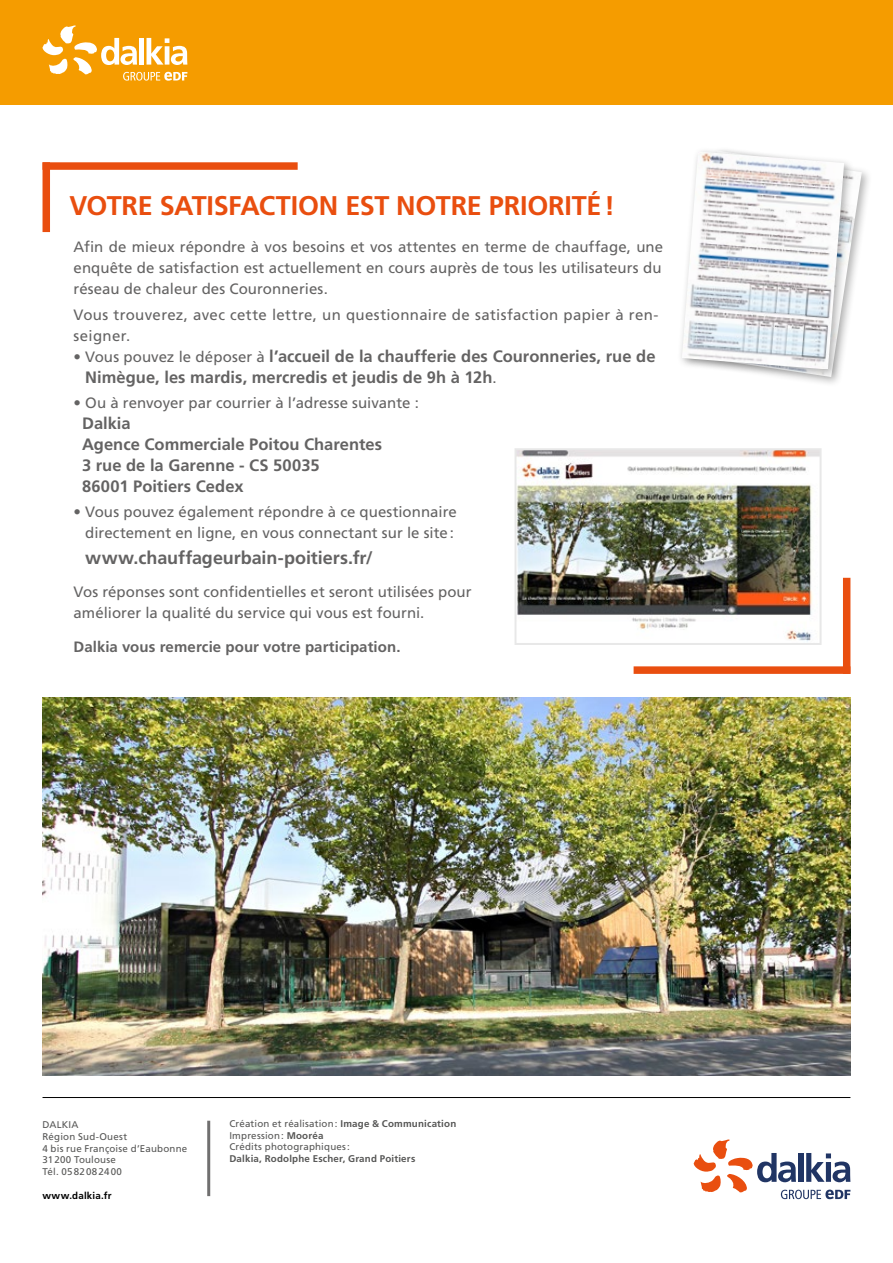
<style>
.page{position:relative;width:893px;height:1263px;background:#fff}
.page>*{position:absolute;margin:0;border:0;box-sizing:border-box;transform-origin:0 0}
.t1{font:700 27px "Frutiger";letter-spacing:-.01em;color:#e94e0f}
.t2{font:700 18px "Frutiger";color:#646363}
.t3{font:700 16.5px/21px "Frutiger";color:#646363}
.t4{font:15px/21px "Frutiger";letter-spacing:.005em;color:#646363;text-align:justify}
.t5{font:15px/21px "Frutiger";letter-spacing:.025em;color:#646363}
.t6{font:700 15px "Frutiger";letter-spacing:.005em;color:#646363}
.t7{font:9.75px/11.7px "Frutiger";letter-spacing:.02em;color:#575756}
.t8{font:700 9.75px "Frutiger";letter-spacing:.02em;color:#575756}
.t9{font:700 9.75px "Frutiger";letter-spacing:.02em;color:#000}
.s1{font-weight:400;font-size:15px}
.s2{font-weight:700}
</style>
<div class="page">
<div style="left:0;top:0;width:893px;height:105px;background:#f59c00"></div>
<hr style="left:207px;top:1121px;width:3px;height:75px;background:#706f6f">
<svg style="left:694px;top:1139px;width:156px;height:60px"></svg>
<hr style="left:43px;top:1097px;width:807px;height:1px;background:#000">
<svg style="left:43px;top:25px;width:144px;height:56px"></svg>
<div style="left:43px;top:162px;width:7px;height:70px;background:#e94e0f"></div>
<div style="left:43px;top:162px;width:255px;height:8px;background:#e94e0f"></div>
<div style="left:843px;top:578px;width:7px;height:96px;background:#e94e0f"></div>
<div style="left:634px;top:666px;width:216px;height:8px;background:#e94e0f"></div>
<img style="left:517px;top:451px;width:301px;height:191px">
<div style="left:514px;top:448px;width:307px;height:197px;border:2px solid #e8e8e8"></div>
<img style="left:43px;top:697px;width:807px;height:379px">
<div style="left:682px;top:146px;width:190px;height:242px;background:#000;opacity:.3"></div>
<img style="left:855px;top:151px;width:7px;height:226px">
<div style="left:677px;top:147px;width:178px;height:233px;background:#000;opacity:.3"></div>
<img style="left:682px;top:151px;width:162px;height:218px">
<h1 class="t1" style="left:69px;top:189px;width:547px">VOTRE SATISFACTION EST NOTRE PRIORITÉ!</h1>
<p class="t4" style="left:74px;top:237px;width:591px">Afin de mieux répondre à vos besoins et vos attentes en terme de chauffage, une enquête de satisfaction est actuellement en cours auprès de tous les utilisateurs du réseau de chaleur des Couronneries.</p>
<p class="t5" style="left:74px;top:304px;width:586px">Vous trouverez, avec cette lettre, un questionnaire de satisfaction papier à ren&shy;seigner.</p>
<p class="t3" style="left:85px;top:345px;width:572px;text-indent:-12px"><span class="s1">• Vous pouvez le déposer à</span> l’accueil de la chaufferie des Couronneries, rue de<br>Nimègue, les mardis, mercredis et jeudis de 9h à 12h<span class="s1">.</span></p>
<p class="t4" style="left:74px;top:392px;width:347px">• Ou à renvoyer par courrier à l’adresse suivante :</p>
<p class="t3" style="left:82px;top:413px;width:301px">Dalkia<br>Agence Commerciale Poitou Charentes<br>3 rue de la Garenne - CS 50035<br>86001 Poitiers Cedex</p>
<p class="t4" style="left:74px;top:501px;width:385px;text-align:center">• Vous pouvez également répondre à ce questionnaire directement en ligne, en vous connectant sur le site:</p>
<p class="t2" style="left:85px;top:547px;width:289px">www.chauffageurbain-poitiers.fr/</p>
<p class="t4" style="left:74px;top:582px;width:400px">Vos réponses sont confidentielles et seront utilisées pour améliorer la qualité du service qui vous est fourni.</p>
<p class="t6" style="left:74px;top:638px;width:328px">Dalkia vous remercie pour votre participation.</p>
<p class="t7" style="left:43px;top:1119px;width:146px">DALKIA<br>Région Sud-Ouest<br>4 bis rue Françoise d’Eaubonne<br>31200 Toulouse<br>Tél. 0582082400</p>
<p class="t9" style="left:43px;top:1189px;width:70px">www.dalkia.fr</p>
<p class="t7" style="left:229px;top:1118px;width:228px">Création et réalisation: <span class="s2">Image &amp; Communication<br></span>Impression: <span class="s2">Mooréa<br></span>Crédits photographiques:</p>
<p class="t8" style="left:229px;top:1153px;width:187px">Dalkia, Rodolphe Escher, Grand Poitiers</p>
</div>
